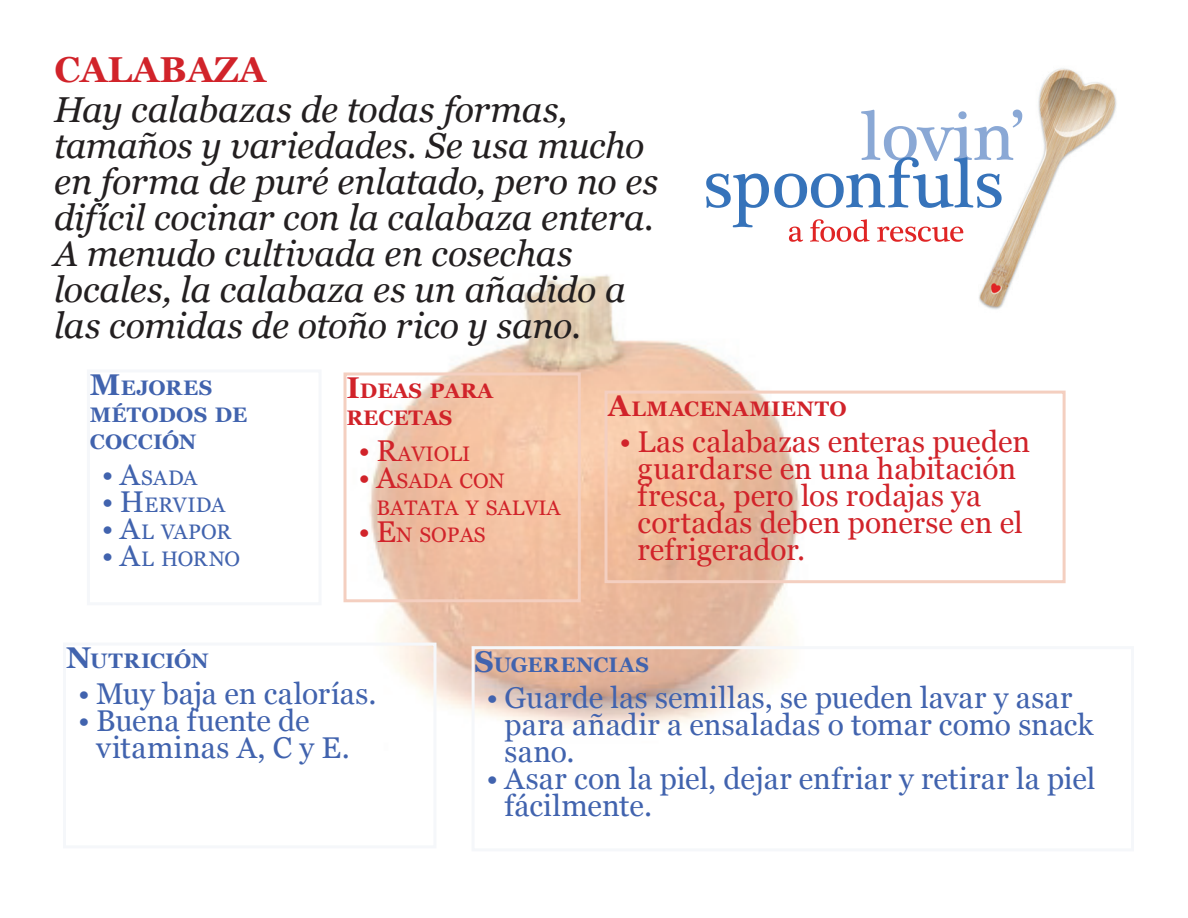
<style>
.page{position:relative;width:1188px;height:918px;background:#fff}
.page>*{position:absolute;margin:0;border:0;box-sizing:border-box;transform-origin:0 0}
.t1{font:italic 36px/36px "Georgia";letter-spacing:-.01em;color:#231f20}
.t2{font:700 36px "Georgia";color:#d1232a}
.t3{font:30px/27px "Georgia";letter-spacing:.005em;color:#4163ae}
.t4{font:30px/27px "Georgia";letter-spacing:.005em;color:#d1232a}
.t5{font:700 21px/27px "Georgia";letter-spacing:.01em;color:#4163ae}
.t6{font:21px/27px "Georgia";color:#d1232a}
.t7{font:21px "Georgia";color:#4163ae}
.t8{font:700 21px/27px "Georgia";color:#d1232a}
.s1{font-size:30px}
</style>
<div class="page">
<img style="left:343px;top:274px;width:497px;height:455px">
<div style="left:472px;top:646px;width:662px;height:205px;border:3px solid #f5f7fa"></div>
<div style="left:605px;top:391px;width:461px;height:192px;border:3px solid #f4cfc0"></div>
<div style="left:344px;top:372px;width:237px;height:230px;border:3px solid #f4cfc0"></div>
<img style="left:979px;top:68px;width:138px;height:242px">
<svg style="left:706px;top:110px;width:316px;height:132px"></svg>
<p class="t2" style="left:54px;top:46px;width:213px">CALABAZA</p>
<p class="t1" style="left:54px;top:92px;width:606px">Hay calabazas de todas formas, tamaños y variedades. Se usa mucho en forma de puré enlatado, pero no es difícil cocinar con la calabaza entera.<br>A menudo cultivada en cosechas locales, la calabaza es un añadido a las comidas de otoño rico y sano.</p>
<p class="t5" style="left:90px;top:374px;width:159px"><span class="s1">M</span>EJORES<br>MÉTODOS DE<br>COCCIÓN</p>
<p class="t7" style="left:102px;top:465px;width:97px"><span class="s1">• A</span>SADA</p>
<p class="t7" style="left:102px;top:492px;width:125px"><span class="s1">• H</span>ERVIDA</p>
<p class="t7" style="left:102px;top:519px;width:131px"><span class="s1">• A</span>L VAPOR</p>
<p class="t7" style="left:102px;top:546px;width:140px"><span class="s1">• A</span>L HORNO</p>
<p class="t8" style="left:347px;top:377px;width:148px"><span class="s1">I</span>DEAS PARA<br>RECETAS</p>
<p class="t6" style="left:359px;top:441px;width:113px"><span class="s1">• R</span>AVIOLI</p>
<p class="t6" style="left:377px;top:468px;width:186px;text-indent:-18px"><span class="s1">• A</span>SADA CON<br>BATATA Y SALVIA</p>
<p class="t6" style="left:359px;top:522px;width:129px"><span class="s1">• E</span>N SOPAS</p>
<p class="t8" style="left:608px;top:396px;width:241px"><span class="s1">A</span>LMACENAMIENTO</p>
<p class="t4" style="left:638px;top:429px;width:394px;text-indent:-18px">• Las calabazas enteras pueden guardarse en una habitación fresca, pero los rodajas ya cortadas deben ponerse en el refrigerador.</p>
<p class="t5" style="left:66px;top:648px;width:144px"><span class="s1">N</span>UTRICIÓN</p>
<p class="t3" style="left:78px;top:681px;width:300px">• Muy baja en calorías.</p>
<p class="t3" style="left:96px;top:708px;width:255px;text-indent:-18px">• Buena fuente de vitaminas A, C y E.</p>
<p class="t5" style="left:475px;top:651px;width:176px"><span class="s1">S</span>UGERENCIAS</p>
<p class="t3" style="left:505px;top:685px;width:591px;text-indent:-18px">• Guarde las semillas, se pueden lavar y asar para añadir a ensaladas o tomar como snack sano.</p>
<p class="t3" style="left:505px;top:766px;width:592px;text-indent:-18px">• Asar con la piel, dejar enfriar y retirar la piel fácilmente.</p>
</div>
